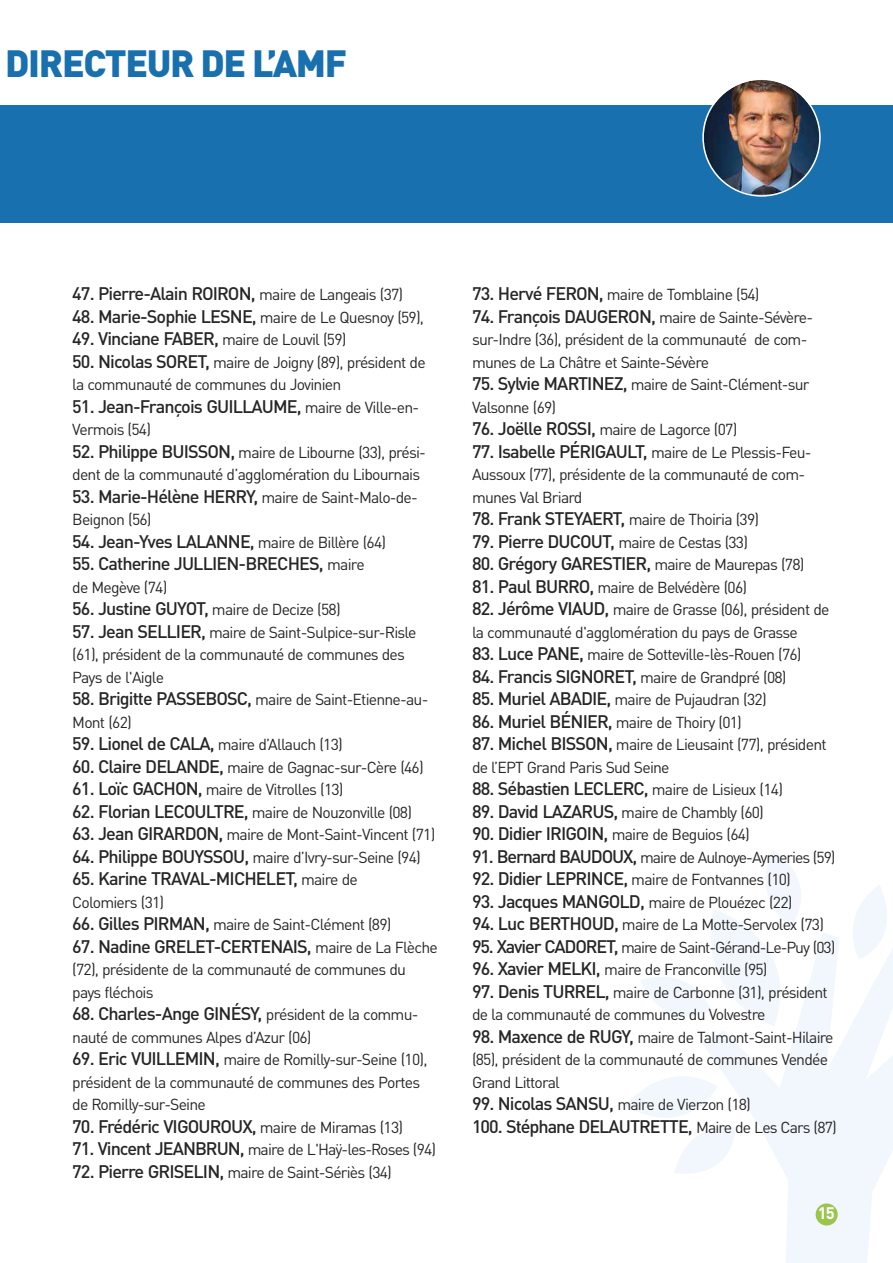
<style>
.page{position:relative;width:893px;height:1263px;background:#fff}
.page>*{position:absolute;margin:0;border:0;box-sizing:border-box;transform-origin:0 0}
.t1{font:900 37.5px "DIN Pro";letter-spacing:-.035em;color:#1970ae}
.t2{font:500 18px "DIN Pro";letter-spacing:-.05em;color:#272526}
.t3{font:700 16.5px "DIN Pro";color:#fff}
.t4{font:15.75px/22.5px "DIN Pro";letter-spacing:-.05em;color:#272526}
.s1{font-weight:400;font-size:15.75px}
.s2{font-weight:500;font-size:18px}
</style>
<div class="page">
<div style="left:0;top:105px;width:893px;height:163px;background:#1970ae"></div>
<div style="left:0;top:223px;width:893px;height:50px;background:#fff"></div>
<img style="left:702px;top:80px;width:119px;height:117px">
<svg style="left:703px;top:933px;width:190px;height:330px;fill:#f1f7fc"></svg>
<svg style="left:835px;top:885px;width:58px;height:75px"></svg>
<svg style="left:641px;top:850px;width:181px;height:185px"></svg>
<svg style="left:626px;top:1054px;width:110px;height:130px"></svg>
<div style="left:816px;top:1203px;width:22px;height:22px;background:#9cc54d;border-radius:50%"></div>
<h1 class="t1" style="left:5px;top:50px;width:344px">DIRECTEUR DE L’AMF</h1>
<p class="t2" style="left:72px;top:287px;width:332px">47. Pierre-Alain ROIRON, <span class="s1">maire de Langeais (37)</span></p>
<p class="t2" style="left:72px;top:310px;width:353px">48. Marie-Sophie LESNE, <span class="s1">maire de Le Quesnoy (59),</span></p>
<p class="t2" style="left:72px;top:332px;width:276px">49. Vinciane FABER, <span class="s1">maire de Louvil (59)</span></p>
<p class="t4" style="left:72px;top:352px;width:355px"><span class="s2">50. Nicolas SORET,</span> maire de Joigny (89), président de la communauté de communes du Jovinien</p>
<p class="t2" style="left:72px;top:400px;width:348px">51. Jean-François GUILLAUME, <span class="s1">maire de Ville-en-</span></p>
<p class="t4" style="left:72px;top:420px;width:80px">Vermois (54)</p>
<p class="t4" style="left:72px;top:442px;width:355px"><span class="s2">52. Philippe BUISSON,</span> maire de Libourne (33), prési&shy;dent de la communauté d’agglomération du Libournais</p>
<p class="t2" style="left:72px;top:490px;width:347px">53. Marie-Hélène HERRY, <span class="s1">maire de Saint-Malo-de-</span></p>
<p class="t4" style="left:72px;top:510px;width:81px">Beignon (56)</p>
<p class="t2" style="left:72px;top:535px;width:315px">54. Jean-Yves LALANNE, <span class="s1">maire de Billère (64)</span></p>
<p class="t2" style="left:72px;top:557px;width:294px">55. Catherine JULLIEN-BRECHES, <span class="s1">maire</span></p>
<p class="t4" style="left:72px;top:577px;width:97px">de Megève (74)</p>
<p class="t4" style="left:72px;top:600px;width:270px"><span class="s2">56. Justine GUYOT,</span> maire de Decize (58)</p>
<p class="t4" style="left:72px;top:622px;width:346px"><span class="s2">57. Jean SELLIER,</span> maire de Saint-Sulpice-sur-Risle (61), président de la communauté de communes des<br>Pays de l'Aigle</p>
<p class="t4" style="left:72px;top:690px;width:358px"><span class="s2">58. Brigitte PASSEBOSC,</span> maire de Saint-Etienne-au-<br>Mont (62)</p>
<p class="t4" style="left:72px;top:735px;width:272px"><span class="s2">59. Lionel de CALA,</span> maire d’Allauch (13)</p>
<p class="t4" style="left:72px;top:757px;width:353px"><span class="s2">60. Claire DELANDE,</span> maire de Gagnac-sur-Cère (46)</p>
<p class="t4" style="left:72px;top:780px;width:273px"><span class="s2">61. Loïc GACHON,</span> maire de Vitrolles (13)</p>
<p class="t4" style="left:72px;top:802px;width:341px"><span class="s2">62. Florian LECOULTRE,</span> maire de Nouzonville (08)</p>
<p class="t4" style="left:72px;top:825px;width:365px"><span class="s2">63. Jean GIRARDON,</span> maire de Mont-Saint-Vincent (71)</p>
<p class="t4" style="left:72px;top:847px;width:350px"><span class="s2">64. Philippe BOUYSSOU,</span> maire d’Ivry-sur-Seine (94)</p>
<p class="t2" style="left:72px;top:872px;width:287px">65. Karine TRAVAL-MICHELET, <span class="s1">maire de</span></p>
<p class="t4" style="left:72px;top:892px;width:93px">Colomiers (31)</p>
<p class="t4" style="left:72px;top:915px;width:321px"><span class="s2">66. Gilles PIRMAN,</span> maire de Saint-Clément (89)</p>
<p class="t2" style="left:72px;top:940px;width:367px">67. Nadine GRELET-CERTENAIS, <span class="s1">maire de La Flèche</span></p>
<p class="t4" style="left:72px;top:960px;width:335px">(72), présidente de la communauté de communes du pays fléchois</p>
<p class="t2" style="left:72px;top:1007px;width:348px">68. Charles-Ange GINÉSY, <span class="s1">président de la commu-</span></p>
<p class="t4" style="left:72px;top:1027px;width:241px">nauté de communes Alpes d’Azur (06)</p>
<p class="t4" style="left:72px;top:1050px;width:357px"><span class="s2">69. Eric VUILLEMIN,</span> maire de Romilly-sur-Seine (10), président de la communauté de communes des Portes de Romilly-sur-Seine</p>
<p class="t2" style="left:72px;top:1120px;width:332px">70. Frédéric VIGOUROUX, <span class="s1">maire de Miramas (13)</span></p>
<p class="t4" style="left:72px;top:1140px;width:365px"><span class="s2">71. Vincent JEANBRUN,</span> maire de L'Haÿ-les-Roses (94)</p>
<p class="t4" style="left:72px;top:1162px;width:321px"><span class="s2">72. Pierre GRISELIN,</span> maire de Saint-Sériès (34)</p>
<p class="t4" style="left:472px;top:285px;width:289px"><span class="s2">73. Hervé FERON,</span> maire de Tomblaine (54)</p>
<p class="t4" style="left:472px;top:307px;width:343px"><span class="s2">74. François DAUGERON,</span> maire de Sainte-Sévère&shy;sur-Indre (36), président de la communauté de com&shy;munes de La Châtre et Sainte-Sévère</p>
<p class="t4" style="left:472px;top:375px;width:339px"><span class="s2">75. Sylvie MARTINEZ,</span> maire de Saint-Clément-sur<br>Valsonne (69)</p>
<p class="t4" style="left:472px;top:420px;width:267px"><span class="s2">76. Joëlle ROSSI,</span> maire de Lagorce (07)</p>
<p class="t2" style="left:472px;top:445px;width:341px">77. Isabelle PÉRIGAULT, <span class="s1">maire de Le Plessis-Feu-</span></p>
<p class="t4" style="left:472px;top:465px;width:335px">Aussoux (77), présidente de la communauté de com&shy;munes Val Briard</p>
<p class="t4" style="left:472px;top:510px;width:289px"><span class="s2">78. Frank STEYAERT,</span> maire de Thoiria (39)</p>
<p class="t4" style="left:472px;top:532px;width:278px"><span class="s2">79. Pierre DUCOUT,</span> maire de Cestas (33)</p>
<p class="t2" style="left:472px;top:557px;width:334px">80. Grégory GARESTIER, <span class="s1">maire de Maurepas (78)</span></p>
<p class="t4" style="left:472px;top:577px;width:277px"><span class="s2">81. Paul BURRO,</span> maire de Belvédère (06)</p>
<p class="t4" style="left:472px;top:600px;width:359px"><span class="s2">82. Jérôme VIAUD,</span> maire de Grasse (06), président de la communauté d'agglomération du pays de Grasse</p>
<p class="t4" style="left:472px;top:645px;width:331px"><span class="s2">83. Luce PANE,</span> maire de Sotteville-lès-Rouen (76)</p>
<p class="t2" style="left:472px;top:670px;width:316px">84. Francis SIGNORET, <span class="s1">maire de Grandpré (08)</span></p>
<p class="t4" style="left:472px;top:690px;width:296px"><span class="s2">85. Muriel ABADIE,</span> maire de Pujaudran (32)</p>
<p class="t4" style="left:472px;top:712px;width:271px"><span class="s2">86. Muriel BÉNIER,</span> maire de Thoiry (01)</p>
<p class="t4" style="left:472px;top:735px;width:356px"><span class="s2">87. Michel BISSON,</span> maire de Lieusaint (77), président de l’EPT Grand Paris Sud Seine</p>
<p class="t2" style="left:472px;top:782px;width:313px">88. Sébastien LECLERC, <span class="s1">maire de Lisieux (14)</span></p>
<p class="t4" style="left:472px;top:802px;width:293px"><span class="s2">89. David LAZARUS,</span> maire de Chambly (60)</p>
<p class="t4" style="left:472px;top:825px;width:279px"><span class="s2">90. Didier IRIGOIN,</span> maire de Beguios (64)</p>
<p class="t4" style="left:472px;top:847px;width:365px"><span class="s2">91. Bernard BAUDOUX,</span> maire de Aulnoye-Aymeries (59)</p>
<p class="t4" style="left:472px;top:870px;width:320px"><span class="s2">92. Didier LEPRINCE,</span> maire de Fontvannes (10)</p>
<p class="t4" style="left:472px;top:892px;width:322px"><span class="s2">93. Jacques MANGOLD,</span> maire de Plouézec (22)</p>
<p class="t4" style="left:472px;top:915px;width:353px"><span class="s2">94. Luc BERTHOUD,</span> maire de La Motte-Servolex (73)</p>
<p class="t4" style="left:472px;top:937px;width:365px"><span class="s2">95. Xavier CADORET,</span> maire de Saint-Gérand-Le-Puy (03)</p>
<p class="t4" style="left:472px;top:960px;width:297px"><span class="s2">96. Xavier MELKI,</span> maire de Franconville (95)</p>
<p class="t4" style="left:472px;top:982px;width:357px"><span class="s2">97. Denis TURREL,</span> maire de Carbonne (31), président de la communauté de communes du Volvestre</p>
<p class="t4" style="left:472px;top:1027px;width:363px"><span class="s2">98. Maxence de RUGY,</span> maire de Talmont-Saint-Hilaire (85), président de la communauté de communes Vendée<br>Grand Littoral</p>
<p class="t4" style="left:472px;top:1095px;width:280px"><span class="s2">99. Nicolas SANSU,</span> maire de Vierzon (18)</p>
<p class="t2" style="left:472px;top:1120px;width:366px">100. Stéphane DELAUTRETTE, <span class="s1">Maire de Les Cars (87)</span></p>
<p class="t3" style="left:818px;top:1208px;width:19px">15</p>
</div>
